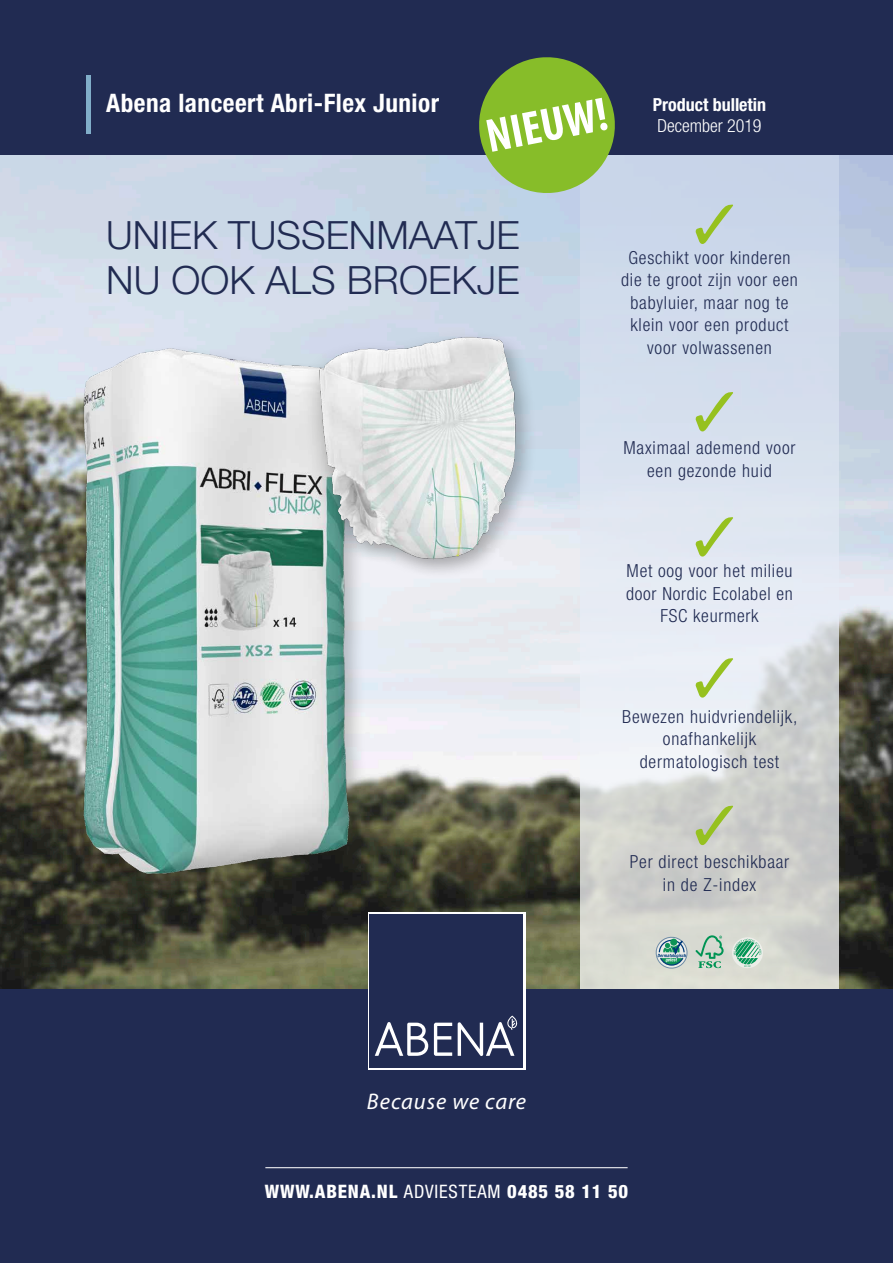
<style>
.page{position:relative;width:893px;height:1263px;background:#212b52}
.page>*{position:absolute;margin:0;border:0;box-sizing:border-box;transform-origin:0 0}
.t1{font:300 39px/45px "Helvetica Neue LT Std";color:#212b52}
.t2{font:700 condensed 25.5px "Helvetica Neue LT Std";letter-spacing:.02em;color:#fff}
.t3{font:22.65px "Myriad MM It 400 600";letter-spacing:.04em;color:#fff}
.t4{font:800 condensed 18.6px "Helvetica Neue LT Std";letter-spacing:.045em;color:#fff}
.t5{font:300 condensed 18px/22.5px "Helvetica Neue LT Std";letter-spacing:.045em;color:#212b52;text-align:center}
.t6{font:700 condensed 18px "Helvetica Neue LT Std";color:#fff}
.t7{font:300 condensed 18px "Helvetica Neue LT Std";color:#fff}
.s1{font-weight:400}
</style>
<div class="page">
<hr style="left:265px;top:1167px;width:363px;height:1px;background:#fff">
<img style="left:0;top:155px;width:893px;height:834px">
<svg style="left:580px;top:155px;width:259px;height:834px;background:#d6dde5"></svg>
<hr style="left:86px;top:75px;width:4px;height:59px;background:#81aec9">
<svg style="left:695px;top:657px;width:39px;height:41px;background:#d7e5c7"></svg>
<svg style="left:695px;top:516px;width:39px;height:40px;background:#cfdec2"></svg>
<svg style="left:695px;top:391px;width:39px;height:40px;background:#c6d7bf"></svg>
<svg style="left:695px;top:805px;width:39px;height:40px;background:#c1cba4"></svg>
<svg style="left:695px;top:204px;width:39px;height:40px;background:#bed1bc"></svg>
<svg style="left:368px;top:912px;width:157px;height:157px"></svg>
<div style="left:370px;top:914px;width:153px;height:153px;background:#212b52"></div>
<svg style="left:434px;top:1023px;width:18px;height:33px"></svg>
<svg style="left:375px;top:1022px;width:53px;height:34px"></svg>
<svg style="left:458px;top:1015px;width:60px;height:41px"></svg>
<svg style="left:476px;top:57px;width:142px;height:140px;background:#8db25f"></svg>
<img style="left:61px;top:334px;width:311px;height:553px">
<svg style="left:732px;top:937px;width:31px;height:31px"></svg>
<svg style="left:733px;top:939px;width:28px;height:28px"></svg>
<svg style="left:695px;top:935px;width:29px;height:33px"></svg>
<svg style="left:655px;top:936px;width:34px;height:34px"></svg>
<div style="left:670px;top:939px;width:7px;height:7px;background:#0d9356;border-radius:50%"></div>
<img style="left:526px;top:329px;width:18px;height:244px">
<div style="left:299px;top:327px;width:227px;height:251px;background:#1d1d1b;opacity:.15"></div>
<h2 class="t2" style="left:106px;top:87px;width:335px">Abena lanceert Abri-Flex Junior</h2>
<h1 class="t1" style="left:106px;top:212px;width:415px">UNIEK TUSSENMAATJE<br>NU OOK ALS BROEKJE</h1>
<p class="t3" style="left:367px;top:1091px;width:161px">Because we care</p>
<p class="t6" style="left:653px;top:93px;width:115px">Product bulletin</p>
<p class="t7" style="left:657px;top:115px;width:106px">December 2019</p>
<p class="t5" style="left:621px;top:246px;width:178px">Geschikt voor kinderen die te groot zijn voor een babyluier, maar nog te klein voor een product voor volwassenen</p>
<p class="t5" style="left:623px;top:437px;width:174px">Maximaal ademend voor een gezonde huid</p>
<p class="t5" style="left:626px;top:560px;width:168px">Met oog voor het milieu door Nordic Ecolabel en<br>FSC keurmerk</p>
<p class="t5" style="left:622px;top:705px;width:177px">Bewezen huidvriendelijk, onafhankelijk dermatologisch test</p>
<p class="t5" style="left:630px;top:851px;width:161px">Per direct beschikbaar in de Z-index</p>
<p class="t4" style="left:265px;top:1180px;width:365px">WWW.ABENA.NL <span class="s1">ADVIESTEAM</span> 0485 58 11 50</p>
</div>
